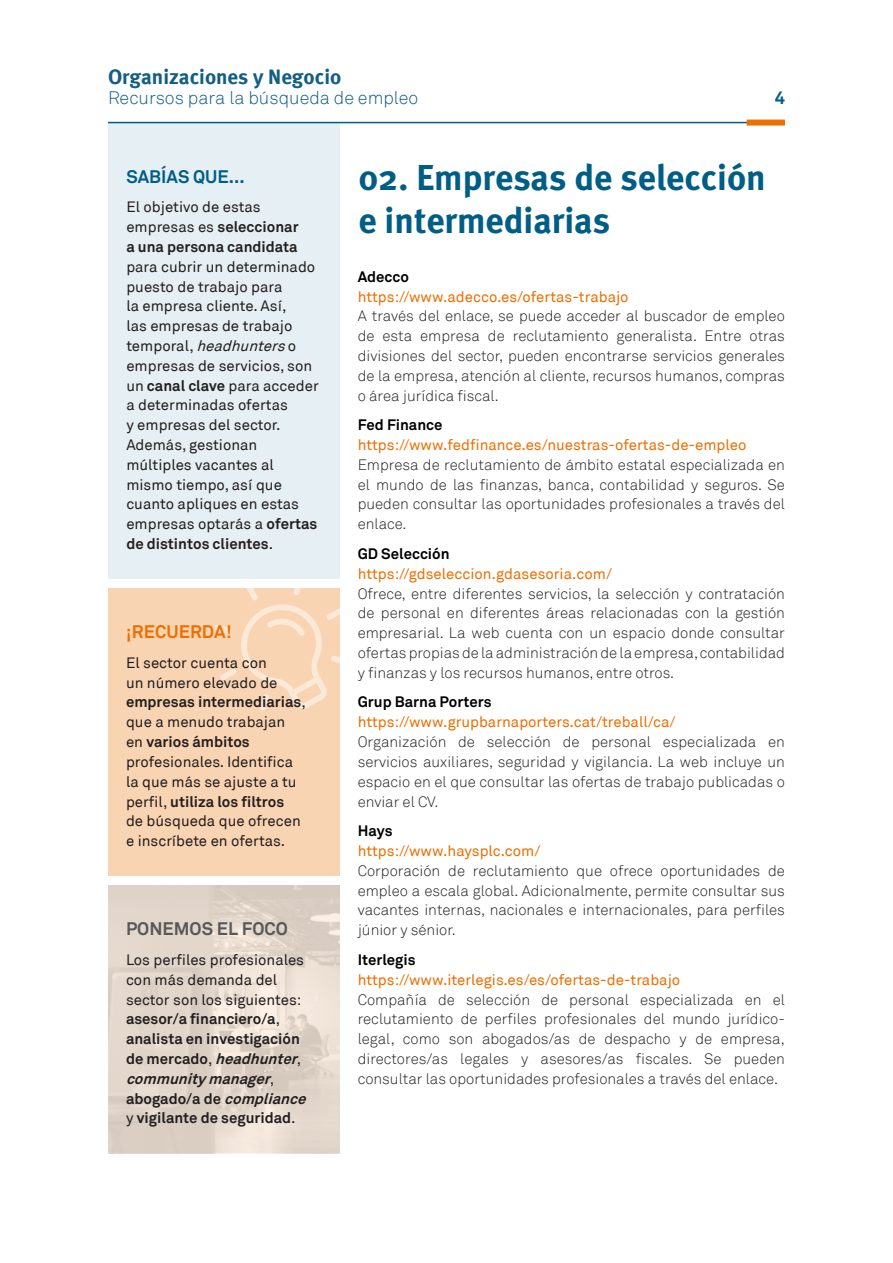
<style>
.page{position:relative;width:893px;height:1263px;background:#fff}
.page>*{position:absolute;margin:0;border:0;box-sizing:border-box;transform-origin:0 0}
.Títols_seccions{font:36px/43.2px "Meta Bold Turk";color:#005e85}
.t1{font:700 21px "Meta";color:#135e85}
.t2{font:300 18px "Akkurat";color:#135e85}
.Titolets_Columna{font:700 18px "Akkurat";color:#005e85}
.Titolets_Columna-2{font:700 18px "Akkurat";color:#57585a}
.Titolets_Columna-3{font:700 18px "Akkurat";color:#ed6f00}
.Cos_justificat{font:300 15px/19.8px "Akkurat";color:#231f20;text-align:justify}
.Cos_Esquerra{font:15px/19.8px "Akkurat";color:#231f20}
.Cos_justificat-2{font:15px "Akkurat";color:#ed6f00}
.Cos_Esquerra-2{font:700 15px/19.8px "Akkurat";color:#231f20}
.Nom_recursos{font:700 15px "Akkurat";color:#000}
.s1{font-weight:700}
.s2{font-style:italic}
.s3{font-weight:400}
</style>
<div class="page">
<hr style="left:108px;top:122px;width:677px;height:1px;background:#005e85">
<div style="left:747px;top:120px;width:38px;height:6px;background:#ed6f00"></div>
<svg style="left:108px;top:886px;width:232px;height:267px;background:#e3d6cb"></svg>
<div style="left:108px;top:589px;width:232px;height:287px;background:#f9d4b3"></div>
<svg style="left:214px;top:588px;width:126px;height:123px"></svg>
<div style="left:108px;top:122px;width:232px;height:457px;background:#e6eff3"></div>
<h2 class="t1" style="left:108px;top:64px;width:235px">Organizaciones y Negocio</h2>
<p class="t2" style="left:108px;top:87px;width:312px">Recursos para la búsqueda de empleo</p>
<p class="Titolets_Columna" style="left:775px;top:86px;width:12px">4</p>
<p class="Titolets_Columna" style="left:126px;top:165px;width:120px">SABÍAS QUE...</p>
<p class="Cos_Esquerra" style="left:126px;top:197px;width:194px">El objetivo de estas empresas es <span class="s1">seleccionar<br>a una persona candidata </span>para cubrir un determinado puesto de trabajo para<br>la empresa cliente. Así,<br>las empresas de trabajo<br>t e m p o r a l , <span class="s2">headhunters</span>o empresas de servicios, son un <span class="s1">canal clave</span> para acceder a determinadas ofertas<br>y empresas del sector.</p>
<p class="Cos_Esquerra" style="left:126px;top:435px;width:192px">Además, gestionan múltiples vacantes al mismo tiempo, así que cuanto apliques en estas empresas optarás a <span class="s1">ofertas de distintos clientes</span>.</p>
<p class="Titolets_Columna-3" style="left:126px;top:620px;width:107px">¡RECUERDA!</p>
<p class="Cos_Esquerra" style="left:126px;top:653px;width:181px">El sector cuenta con<br>un número elevado de <span class="s1">empresas intermediarias</span>, que a menudo trabajan en <span class="s1">varios ámbitos </span>profesionales. Identifica la que más se ajuste a tu perfil, <span class="s1">utiliza los filtros<br></span>de búsqueda que ofrecen e inscríbete en ofertas.</p>
<p class="Titolets_Columna-2" style="left:126px;top:917px;width:163px">PONEMOS EL FOCO</p>
<p class="Cos_Esquerra-2" style="left:126px;top:950px;width:186px"><span class="s3">Los perfiles profesionales con más demanda del sector son los siguientes: </span>asesor/a financiero/a<span class="s3">, </span>analista en investigación d e m e r c a d o <span class="s3">,</span> <span class="s2">headhunter</span><span class="s3">, </span><span class="s2">communitymanager</span><span class="s3">,<br></span>a b o g a d o /a d e <span class="s2">compliance </span><span class="s3">y</span> vigilante de seguridad<span class="s3">.</span></p>
<p class="Títols_seccions" style="left:358px;top:155px;width:409px">02. Empresas de selección e intermediarias</p>
<p class="Nom_recursos" style="left:358px;top:267px;width:53px">Adecco</p>
<p class="Cos_justificat-2" style="left:358px;top:287px;width:272px">https://www.adecco.es/ofertas-trabajo</p>
<p class="Cos_justificat" style="left:358px;top:306px;width:429px">A través del enlace, se puede acceder al buscador de empleo de esta empresa de reclutamiento generalista. Entre otras divisiones del sector, pueden encontrarse servicios generales de la empresa, atención al cliente, recursos humanos, compras o área jurídica fiscal.</p>
<p class="Nom_recursos" style="left:358px;top:415px;width:86px">Fed Finance</p>
<p class="Cos_justificat-2" style="left:358px;top:435px;width:390px">https://www.fedfinance.es/nuestras-ofertas-de-empleo</p>
<p class="Cos_justificat" style="left:358px;top:455px;width:429px">Empresa de reclutamiento de ámbito estatal especializada en el mundo de las finanzas, banca, contabilidad y seguros. Se pueden consultar las oportunidades profesionales a través del enlace.</p>
<p class="Nom_recursos" style="left:358px;top:544px;width:94px">GD Selección</p>
<p class="Cos_justificat-2" style="left:358px;top:564px;width:256px">https://gdseleccion.gdasesoria.com/</p>
<p class="Cos_justificat" style="left:358px;top:584px;width:429px">Ofrece, entre diferentes servicios, la selección y contratación de personal en diferentes áreas relacionadas con la gestión empresarial. La web cuenta con un espacio donde consultar ofertas propias de la administración de la empresa, contabilidad y finanzas y los recursos humanos, entre otros.</p>
<p class="Nom_recursos" style="left:358px;top:693px;width:135px">Grup Barna Porters</p>
<p class="Cos_justificat-2" style="left:358px;top:712px;width:319px">https://www.grupbarnaporters.cat/treball/ca/</p>
<p class="Cos_justificat" style="left:358px;top:732px;width:429px">Organización de selección de personal especializada en servicios auxiliares, seguridad y vigilancia. La web incluye un espacio en el que consultar las ofertas de trabajo publicadas o enviar el CV.</p>
<p class="Nom_recursos" style="left:358px;top:821px;width:36px">Hays</p>
<p class="Cos_justificat-2" style="left:358px;top:841px;width:184px">https://www.haysplc.com/</p>
<p class="Cos_justificat" style="left:358px;top:861px;width:429px">Corporación de reclutamiento que ofrece oportunidades de empleo a escala global. Adicionalmente, permite consultar sus vacantes internas, nacionales e internacionales, para perfiles júnior y sénior.</p>
<p class="Nom_recursos" style="left:358px;top:950px;width:59px">Iterlegis</p>
<p class="Cos_justificat-2" style="left:358px;top:970px;width:324px">https://www.iterlegis.es/es/ofertas-de-trabajo</p>
<p class="Cos_justificat" style="left:358px;top:990px;width:429px">Compañía de selección de personal especializada en el reclutamiento de perfiles profesionales del mundo jurídico&shy;legal, como son abogados/as de despacho y de empresa, directores/as legales y asesores/as fiscales. Se pueden consultar las oportunidades profesionales a través del enlace.</p>
</div>
